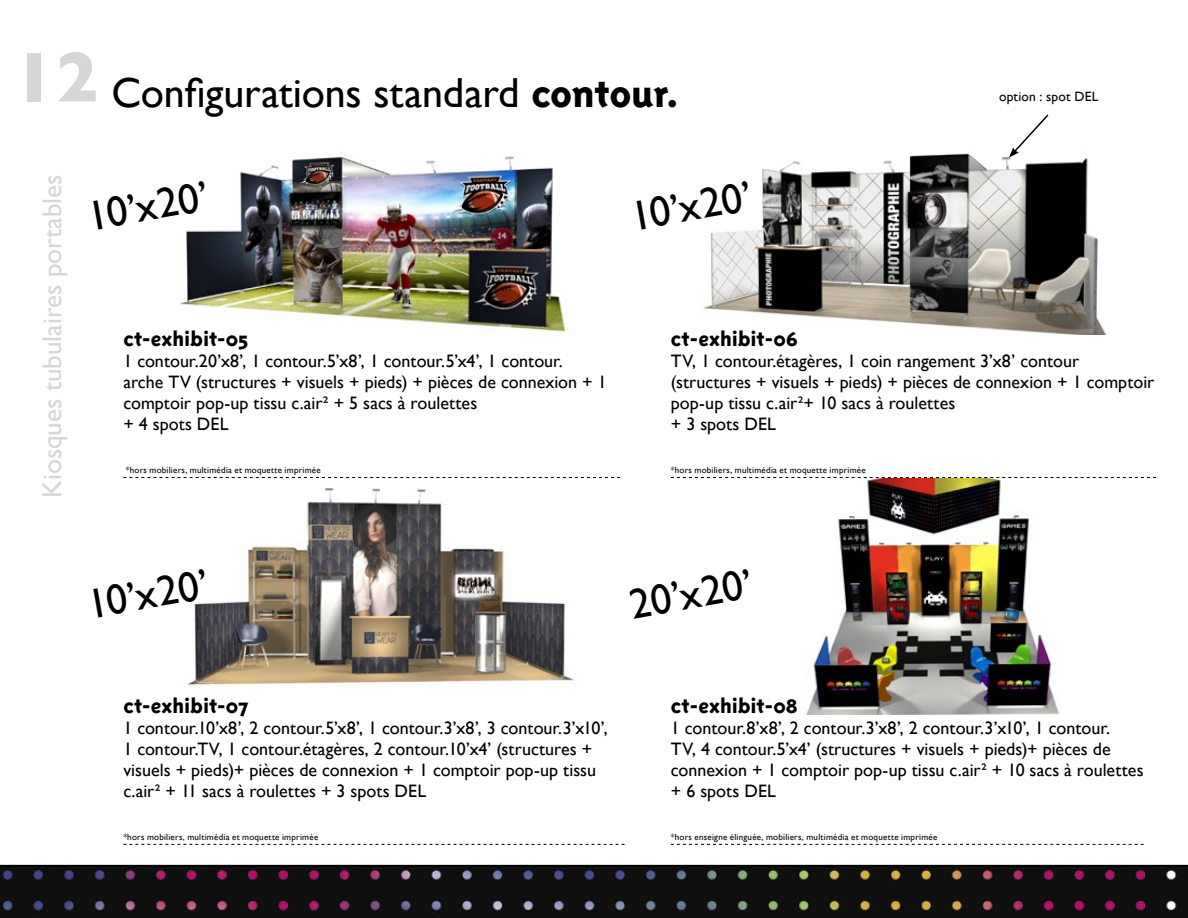
<style>
.page{position:relative;width:1188px;height:918px;background:#fff}
.page>*{position:absolute;margin:0;border:0;box-sizing:border-box;transform-origin:0 0}
.t1{font:700 72px "Gill Sans";color:#d6d6d6}
.t2{font:42px "Gill Sans";letter-spacing:-.005em;color:#000}
.t3{font:27px "Gill Sans";color:#d6d6d6}
.t4{font:800 22.5px "Triplex Sans";letter-spacing:-.005em;color:#000}
.t5{font:18px/21px "Gill Sans";color:#000}
.t6{font:13.5px "Gill Sans";letter-spacing:.015em;color:#000}
.t7{font:9px "Gill Sans";letter-spacing:.025em;color:#000}
.s1{font-family:"Triplex Sans";font-weight:800}
</style>
<div class="page">
<svg style="left:0;top:865px;width:1188px;height:53px;background:#1a1618"></svg>
<img style="left:178px;top:156px;width:389px;height:176px">
<img style="left:702px;top:153px;width:405px;height:182px">
<img style="left:187px;top:488px;width:387px;height:198px">
<img style="left:806px;top:478px;width:253px;height:237px">
<svg style="left:671px;top:477px;width:485px;height:1px"></svg>
<svg style="left:123px;top:844px;width:502px;height:1px"></svg>
<svg style="left:671px;top:844px;width:473px;height:1px"></svg>
<svg style="left:1009px;top:114px;width:41px;height:44px"></svg>
<svg style="left:123px;top:477px;width:497px;height:1px"></svg>
<h1 class="t1" style="left:13px;top:20px;width:87px">12</h1>
<h2 class="t2" style="left:111px;top:68px;width:568px">Configurations standard <span class="s1">contour.</span></h2>
<p class="t6" style="left:999px;top:88px;width:101px">option : spot DEL</p>
<h3 class="t3" style="left:36px;top:498px;width:325px;rotate:-90deg">Kiosques tubulaires portables</h3>
<h2 class="t2" style="left:84px;top:192px;width:124px;rotate:-10deg">10’x20’</h2>
<h2 class="t2" style="left:627px;top:192px;width:124px;rotate:-10deg">10’x20’</h2>
<p class="t4" style="left:123px;top:327px;width:126px">ct-exhibit-05</p>
<p class="t5" style="left:123px;top:351px;width:485px">1 contour.20’x8’, 1 contour.5’x8’, 1 contour.5’x4’, 1 contour. arche TV (structures + visuels + pieds) + pièces de connexion + 1 comptoir pop-up tissu c.air² + 5 sacs à roulettes<br>+ 4 spots DEL</p>
<p class="t7" style="left:126px;top:465px;width:196px">*hors mobiliers, multimédia et moquette imprimée</p>
<p class="t4" style="left:671px;top:327px;width:128px">ct-exhibit-06</p>
<p class="t5" style="left:671px;top:351px;width:485px">TV, 1 contour.étagères, 1 coin rangement 3’x8’ contour (structures + visuels + pieds) + pièces de connexion + 1 comptoir pop-up tissu c.air²+ 10 sacs à roulettes<br>+ 3 spots DEL</p>
<p class="t7" style="left:671px;top:465px;width:197px">*hors mobiliers, multimédia et moquette imprimée</p>
<h2 class="t2" style="left:83px;top:580px;width:124px;rotate:-10deg">10’x20’</h2>
<h2 class="t2" style="left:626px;top:580px;width:126px;rotate:-10deg">20’x20’</h2>
<p class="t4" style="left:123px;top:694px;width:127px">ct-exhibit-07</p>
<p class="t5" style="left:123px;top:717px;width:486px">1 contour.10’x8’, 2 contour.5’x8’, 1 contour.3’x8’, 3 contour.3’x10’, 1 contour.TV, 1 contour.étagères, 2 contour.10’x4’ (structures + visuels + pieds)+ pièces de connexion + 1 comptoir pop-up tissu c.air² + 11 sacs à roulettes + 3 spots DEL</p>
<p class="t7" style="left:123px;top:831px;width:196px">*hors mobiliers, multimédia et moquette imprimée</p>
<p class="t4" style="left:671px;top:694px;width:128px">ct-exhibit-08</p>
<p class="t5" style="left:671px;top:717px;width:474px">1 contour.8’x8’, 2 contour.3’x8’, 2 contour.3’x10’, 1 contour.<br>TV, 4 contour.5’x4’ (structures + visuels + pieds)+ pièces de connexion + 1 comptoir pop-up tissu c.air² + 10 sacs à roulettes + 6 spots DEL</p>
<p class="t7" style="left:671px;top:831px;width:268px">*hors enseigne élinguée, mobiliers, multimédia et moquette imprimée</p>
</div>
